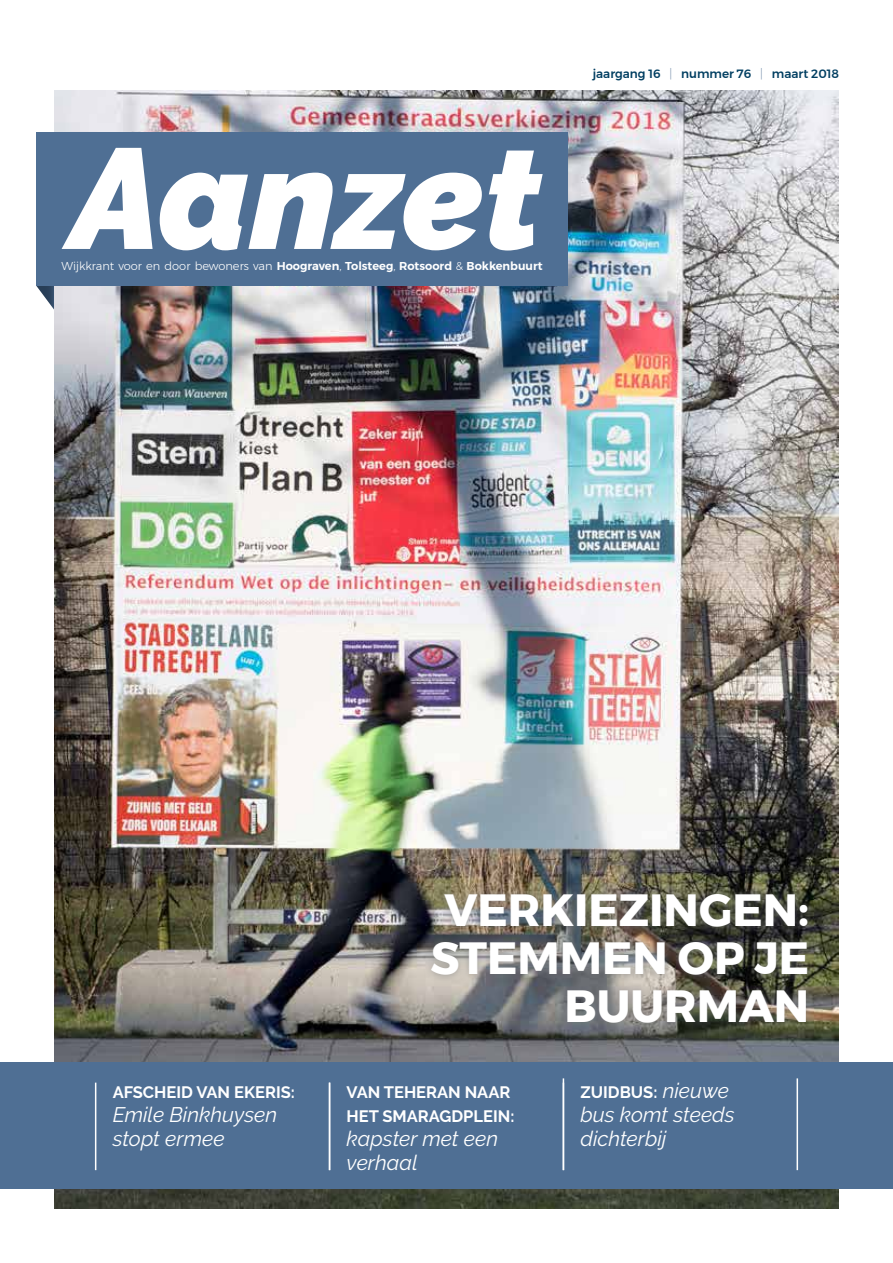
<style>
.page{position:relative;width:893px;height:1263px;background:#fff}
.page>*{position:absolute;margin:0;border:0;box-sizing:border-box;transform-origin:0 0}
.t1{font:700 45px/48px "Montserrat";color:#fff;text-align:right}
.t2{font:italic 21px/24px "Raleway";color:#fff}
.t3{font:700 16.5px/24px "Raleway";color:#fff}
.t4{font:500 12px "Montserrat";color:#003e61}
.t5{font:600 11.4px "Montserrat";color:#fff}
.s1{font-weight:200;color:#4f6f94}
.s2{font-weight:300}
.s3{font-weight:400;font-style:italic;font-size:21px}
</style>
<div class="page">
<img style="left:54px;top:90px;width:785px;height:1119px">
<div style="left:0;top:1062px;width:893px;height:126px;background:#4f6f94"></div>
<hr style="left:95px;top:1082px;width:1px;height:88px;background:#fff">
<hr style="left:329px;top:1082px;width:1px;height:88px;background:#fff">
<hr style="left:563px;top:1078px;width:1px;height:92px;background:#fff">
<hr style="left:796px;top:1078px;width:2px;height:92px;background:#fff">
<div style="left:423px;top:885px;width:394px;height:147px;background:#737577;opacity:.57"></div>
<svg style="left:36px;top:286px;width:18px;height:23px"></svg>
<div style="left:36px;top:133px;width:532px;height:153px;background:#4f6f94"></div>
<svg style="left:62px;top:148px;width:481px;height:102px"></svg>
<p class="t4" style="left:593px;top:64px;width:248px">jaargang 16 <span class="s1">|</span> nummer 76 <span class="s1">|</span> maart 2018</p>
<p class="t5" style="left:62px;top:257px;width:483px"><span class="s2">Wijkkrant voor en door bewoners van</span> Hoograven<span class="s2">,</span> Tolsteeg<span class="s2">,</span> Rotsoord <span class="s2">&amp;</span> Bokkenbuurt</p>
<h3 class="t3" style="left:113px;top:1080px;width:184px">AFSCHEID VAN EKERIS:</h3>
<h2 class="t2" style="left:113px;top:1103px;width:166px">Emile Binkhuysen stopt ermee</h2>
<h1 class="t1" style="left:430px;top:886px;width:380px">VERKIEZINGEN:<br>STEMMEN OP JE<br>BUURMAN</h1>
<h3 class="t3" style="left:347px;top:1080px;width:169px">VAN TEHERAN NAAR<br>HET SMARAGDPLEIN:</h3>
<h2 class="t2" style="left:347px;top:1127px;width:153px">kapster met een verhaal</h2>
<h3 class="t3" style="left:580px;top:1080px;width:150px">ZUIDBUS: <span class="s3">nieuwe</span></h3>
<h2 class="t2" style="left:580px;top:1103px;width:156px">bus komt steeds dichterbij</h2>
</div>
